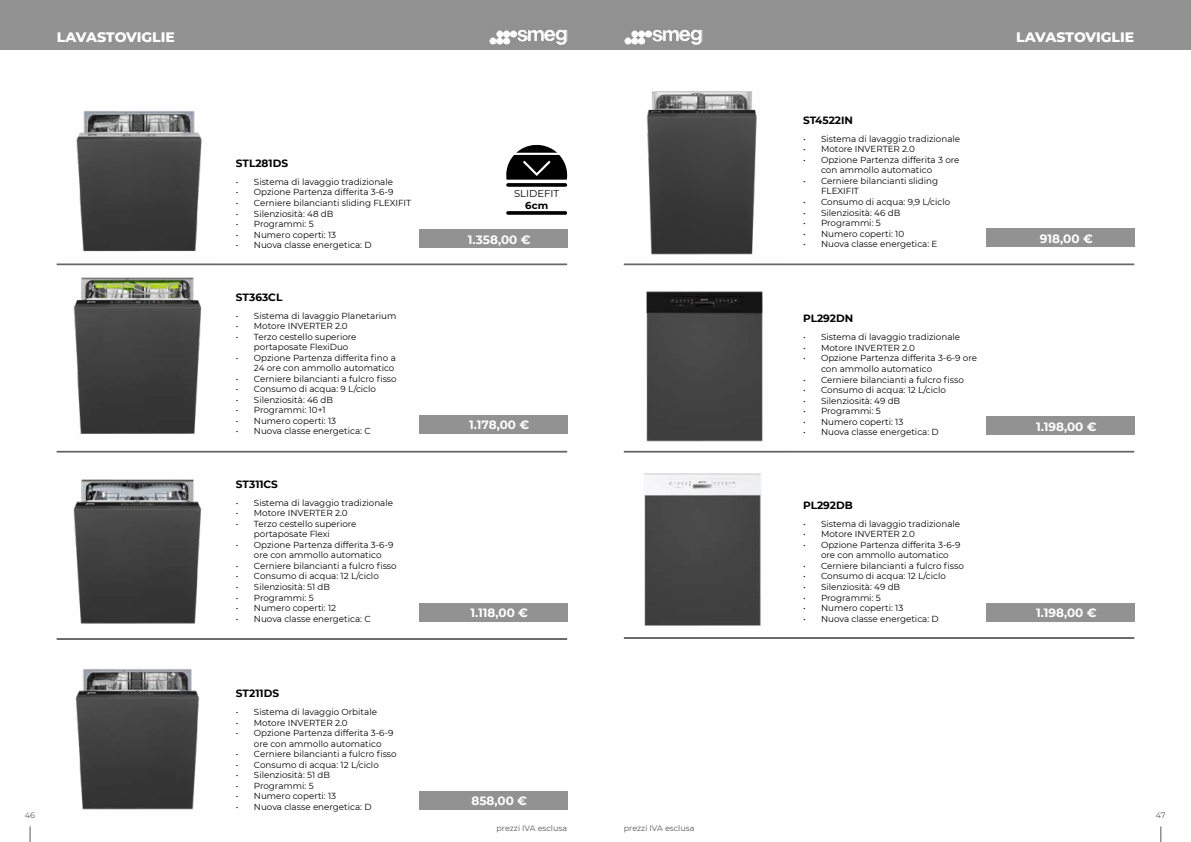
<style>
.page{position:relative;width:1191px;height:842px;background:#fff}
.page>*{position:absolute;margin:0;border:0;box-sizing:border-box;transform-origin:0 0}
.t1{font:800 14px "Montserrat";letter-spacing:-.005em;color:#fff}
.t2{font:700 12px "Montserrat";color:#fff}
.t3{font:700 10.5px "Montserrat";color:#000}
.t4{font:10px "Montserrat";color:#000}
.t5{font:700 10px "Montserrat";color:#000}
.t6{font:8.8px/10.5px "Montserrat";color:#000}
.t7{font:8px "Montserrat";color:#575756}
</style>
<div class="page">
<div style="left:595px;top:0;width:596px;height:50px;background:#929292"></div>
<div style="left:0;top:0;width:595px;height:50px;background:#929292"></div>
<svg style="left:30px;top:826px;width:1px;height:16px"></svg>
<svg style="left:1160px;top:826px;width:1px;height:16px"></svg>
<img style="left:624px;top:29px;width:78px;height:16px">
<img style="left:489px;top:29px;width:78px;height:16px">
<hr style="left:57px;top:264px;width:510px;height:1px;background:#575756">
<hr style="left:57px;top:265px;width:510px;height:1px;background:#575756">
<img style="left:73px;top:479px;width:129px;height:145px">
<div style="left:419px;top:603px;width:148px;height:19px;background:#929292"></div>
<hr style="left:57px;top:451px;width:510px;height:1px;background:#575756">
<hr style="left:57px;top:452px;width:510px;height:1px;background:#575756">
<hr style="left:57px;top:638px;width:510px;height:1px;background:#575756">
<hr style="left:57px;top:639px;width:510px;height:1px;background:#575756">
<div style="left:419px;top:415px;width:148px;height:19px;background:#929292"></div>
<img style="left:73px;top:277px;width:129px;height:157px">
<hr style="left:624px;top:264px;width:510px;height:1px;background:#575756">
<hr style="left:624px;top:265px;width:510px;height:1px;background:#575756">
<hr style="left:624px;top:451px;width:510px;height:1px;background:#575756">
<hr style="left:624px;top:452px;width:510px;height:1px;background:#575756">
<hr style="left:624px;top:637px;width:510px;height:1px;background:#575756">
<hr style="left:624px;top:638px;width:510px;height:1px;background:#575756">
<div style="left:419px;top:791px;width:148px;height:19px;background:#929292"></div>
<img style="left:75px;top:668px;width:125px;height:142px">
<img style="left:644px;top:473px;width:117px;height:153px">
<div style="left:986px;top:603px;width:148px;height:19px;background:#929292"></div>
<img style="left:624px;top:91px;width:163px;height:173px">
<div style="left:986px;top:228px;width:148px;height:19px;background:#929292"></div>
<img style="left:57px;top:111px;width:163px;height:154px">
<div style="left:419px;top:229px;width:148px;height:19px;background:#929292"></div>
<svg style="left:506px;top:211px;width:61px;height:4px"></svg>
<svg style="left:506px;top:145px;width:61px;height:42px"></svg>
<div style="left:986px;top:416px;width:148px;height:19px;background:#929292"></div>
<img style="left:623px;top:291px;width:164px;height:162px">
<h1 class="t1" style="left:57px;top:27px;width:120px">LAVASTOVIGLIE</h1>
<h1 class="t1" style="left:1016px;top:27px;width:120px">LAVASTOVIGLIE</h1>
<p class="t3" style="left:236px;top:156px;width:54px">STL281DS</p>
<p class="t6" style="left:236px;top:176px;width:159px">• Sistema di lavaggio tradizionale</p>
<p class="t6" style="left:236px;top:187px;width:159px">• Opzione Partenza differita 3-6-9</p>
<p class="t6" style="left:236px;top:197px;width:177px">• Cerniere bilancianti sliding FLEXIFIT</p>
<p class="t6" style="left:236px;top:208px;width:99px">• Silenziosità: 48 dB</p>
<p class="t6" style="left:236px;top:218px;width:79px">• Programmi: 5</p>
<p class="t6" style="left:236px;top:229px;width:102px">• Numero coperti: 13</p>
<p class="t6" style="left:236px;top:239px;width:137px">• Nuova classe energetica: D</p>
<p class="t3" style="left:236px;top:289px;width:48px">ST363CL</p>
<p class="t6" style="left:236px;top:310px;width:162px">• Sistema di lavaggio Planetarium</p>
<p class="t6" style="left:236px;top:320px;width:113px">• Motore INVERTER 2.0</p>
<p class="t6" style="left:254px;top:331px;width:104px;text-indent:-18px">• Terzo cestello superiore portaposate FlexiDuo</p>
<p class="t6" style="left:236px;top:352px;width:161px;text-align:right">• Opzione Partenza differita fino a<br>24 ore con ammollo automatico</p>
<p class="t6" style="left:236px;top:373px;width:162px">• Cerniere bilancianti a fulcro fisso</p>
<p class="t6" style="left:236px;top:383px;width:142px">• Consumo di acqua: 9 L/ciclo</p>
<p class="t6" style="left:236px;top:394px;width:99px">• Silenziosità: 46 dB</p>
<p class="t6" style="left:236px;top:404px;width:91px">• Programmi: 10+1</p>
<p class="t6" style="left:236px;top:415px;width:102px">• Numero coperti: 13</p>
<p class="t6" style="left:236px;top:426px;width:136px">• Nuova classe energetica: C</p>
<p class="t3" style="left:236px;top:477px;width:44px">ST311CS</p>
<p class="t6" style="left:236px;top:497px;width:159px">• Sistema di lavaggio tradizionale</p>
<p class="t6" style="left:236px;top:508px;width:113px">• Motore INVERTER 2.0</p>
<p class="t6" style="left:254px;top:518px;width:104px;text-indent:-18px">• Terzo cestello superiore portaposate Flexi</p>
<p class="t6" style="left:254px;top:539px;width:141px;text-indent:-18px">• Opzione Partenza differita 3-6-9 ore con ammollo automatico</p>
<p class="t6" style="left:236px;top:560px;width:162px">• Cerniere bilancianti a fulcro fisso</p>
<p class="t6" style="left:236px;top:571px;width:144px">• Consumo di acqua: 12 L/ciclo</p>
<p class="t6" style="left:236px;top:581px;width:96px">• Silenziosità: 51 dB</p>
<p class="t6" style="left:236px;top:592px;width:79px">• Programmi: 5</p>
<p class="t6" style="left:236px;top:602px;width:102px">• Numero coperti: 12</p>
<p class="t6" style="left:236px;top:613px;width:136px">• Nuova classe energetica: C</p>
<p class="t3" style="left:236px;top:686px;width:45px">ST211DS</p>
<p class="t4" style="left:514px;top:186px;width:47px">SLIDEFIT</p>
<p class="t5" style="left:525px;top:198px;width:24px">6cm</p>
<h2 class="t2" style="left:468px;top:231px;width:64px">1.358,00 €</h2>
<h2 class="t2" style="left:469px;top:416px;width:62px">1.178,00 €</h2>
<h2 class="t2" style="left:470px;top:604px;width:59px">1.118,00 €</h2>
<p class="t3" style="left:803px;top:113px;width:52px">ST4522IN</p>
<p class="t6" style="left:803px;top:133px;width:159px">• Sistema di lavaggio tradizionale</p>
<p class="t6" style="left:803px;top:144px;width:113px">• Motore INVERTER 2.0</p>
<p class="t6" style="left:821px;top:154px;width:140px;text-indent:-18px">• Opzione Partenza differita 3 ore con ammollo automatico</p>
<p class="t6" style="left:821px;top:175px;width:119px;text-indent:-18px">• Cerniere bilancianti sliding<br>FLEXIFIT</p>
<p class="t6" style="left:803px;top:196px;width:149px">• Consumo di acqua: 9,9 L/ciclo</p>
<p class="t6" style="left:803px;top:207px;width:99px">• Silenziosità: 46 dB</p>
<p class="t6" style="left:803px;top:217px;width:79px">• Programmi: 5</p>
<p class="t6" style="left:803px;top:228px;width:103px">• Numero coperti: 10</p>
<p class="t6" style="left:803px;top:238px;width:136px">• Nuova classe energetica: E</p>
<p class="t3" style="left:803px;top:311px;width:52px">PL292DN</p>
<p class="t6" style="left:803px;top:332px;width:159px">• Sistema di lavaggio tradizionale</p>
<p class="t6" style="left:803px;top:342px;width:113px">• Motore INVERTER 2.0</p>
<p class="t6" style="left:821px;top:353px;width:157px;text-indent:-18px">• Opzione Partenza differita 3-6-9 ore con ammollo automatico</p>
<p class="t6" style="left:803px;top:374px;width:162px">• Cerniere bilancianti a fulcro fisso</p>
<p class="t6" style="left:803px;top:384px;width:144px">• Consumo di acqua: 12 L/ciclo</p>
<p class="t6" style="left:803px;top:395px;width:99px">• Silenziosità: 49 dB</p>
<p class="t6" style="left:803px;top:405px;width:79px">• Programmi: 5</p>
<p class="t6" style="left:803px;top:416px;width:102px">• Numero coperti: 13</p>
<p class="t6" style="left:803px;top:426px;width:137px">• Nuova classe energetica: D</p>
<p class="t3" style="left:803px;top:498px;width:51px">PL292DB</p>
<p class="t6" style="left:803px;top:518px;width:159px">• Sistema di lavaggio tradizionale</p>
<p class="t6" style="left:803px;top:529px;width:113px">• Motore INVERTER 2.0</p>
<p class="t6" style="left:821px;top:539px;width:141px;text-indent:-18px">• Opzione Partenza differita 3-6-9 ore con ammollo automatico</p>
<p class="t6" style="left:803px;top:560px;width:162px">• Cerniere bilancianti a fulcro fisso</p>
<p class="t6" style="left:803px;top:571px;width:144px">• Consumo di acqua: 12 L/ciclo</p>
<p class="t6" style="left:803px;top:581px;width:99px">• Silenziosità: 49 dB</p>
<p class="t6" style="left:803px;top:592px;width:79px">• Programmi: 5</p>
<p class="t6" style="left:803px;top:602px;width:102px">• Numero coperti: 13</p>
<p class="t6" style="left:803px;top:613px;width:137px">• Nuova classe energetica: D</p>
<h2 class="t2" style="left:1040px;top:230px;width:54px">918,00 €</h2>
<h2 class="t2" style="left:1036px;top:418px;width:62px">1.198,00 €</h2>
<h2 class="t2" style="left:1036px;top:604px;width:62px">1.198,00 €</h2>
<p class="t6" style="left:236px;top:706px;width:143px">• Sistema di lavaggio Orbitale</p>
<p class="t6" style="left:236px;top:717px;width:113px">• Motore INVERTER 2.0</p>
<p class="t6" style="left:254px;top:728px;width:141px;text-indent:-18px">• Opzione Partenza differita 3-6-9 ore con ammollo automatico</p>
<p class="t6" style="left:236px;top:749px;width:162px">• Cerniere bilancianti a fulcro fisso</p>
<p class="t6" style="left:236px;top:759px;width:144px">• Consumo di acqua: 12 L/ciclo</p>
<p class="t6" style="left:236px;top:770px;width:96px">• Silenziosità: 51 dB</p>
<p class="t6" style="left:236px;top:780px;width:79px">• Programmi: 5</p>
<p class="t6" style="left:236px;top:791px;width:102px">• Numero coperti: 13</p>
<p class="t6" style="left:236px;top:801px;width:137px">• Nuova classe energetica: D</p>
<h2 class="t2" style="left:471px;top:792px;width:57px">858,00 €</h2>
<p class="t7" style="left:25px;top:809px;width:12px">46</p>
<p class="t7" style="left:1155px;top:809px;width:11px">47</p>
<p class="t7" style="left:496px;top:823px;width:72px">prezzi IVA esclusa</p>
<p class="t7" style="left:624px;top:823px;width:72px">prezzi IVA esclusa</p>
</div>
